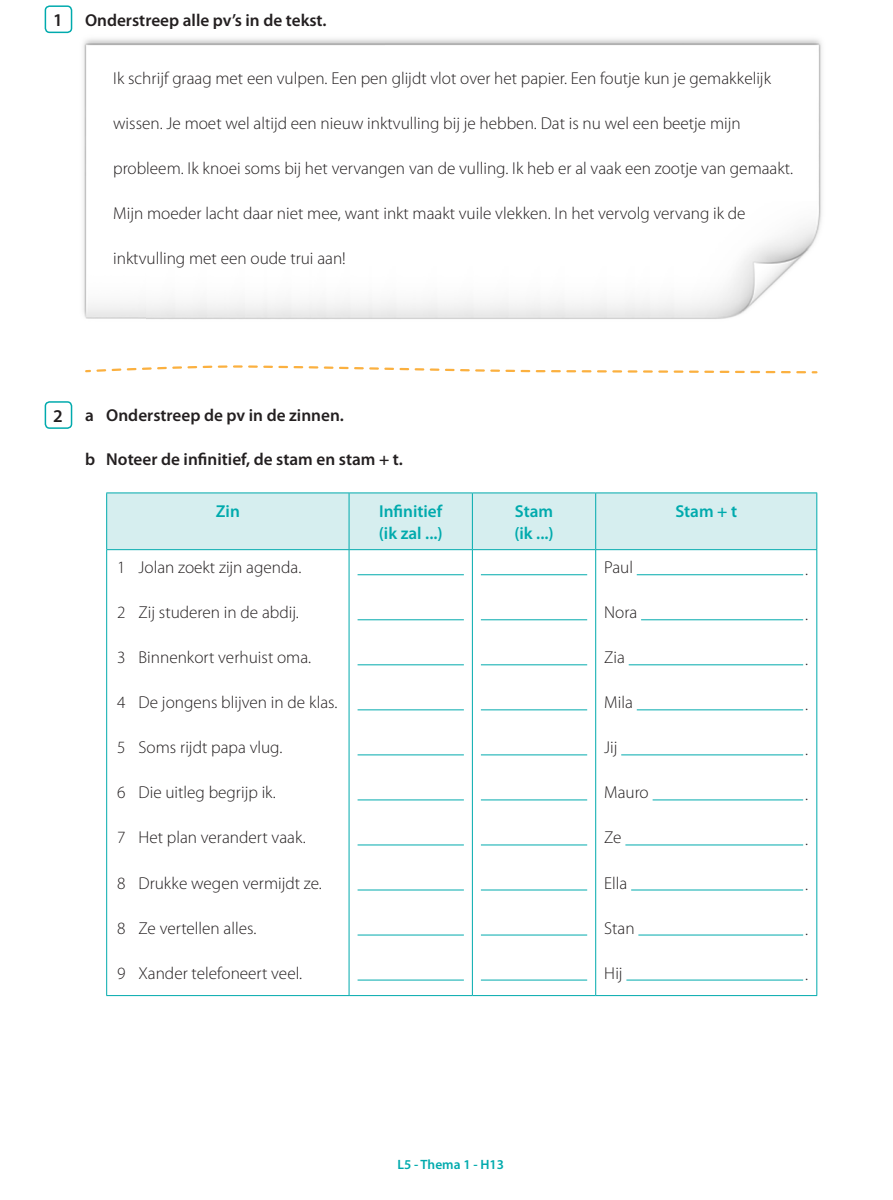
<style>
.page{position:relative;width:893px;height:1200px;background:#fff}
.page>*{position:absolute;margin:0;border:0;box-sizing:border-box;transform-origin:0 0}
.Opdrachtnummer{font:600 18px "Myriad Pro";color:#231f20}
.Body_opdracht_schrij{font:300 17.25px "Myriad Pro";color:#231f20}
.Opdracht{font:600 17.25px "Myriad Pro";color:#231f20}
.Body_11_5{font:600 17.25px/22.5px "Myriad Pro";color:#00aaad}
.Opdracht_abc_W{font:600 17.25px "Myriad Pro";color:#231f20}
.t1{font:600 13.5px "Myriad Pro";color:#00aaad}
</style>
<div class="page">
<img style="left:83px;top:175px;width:64px;height:144px">
<img style="left:147px;top:201px;width:675px;height:118px">
<img style="left:145px;top:39px;width:677px;height:162px">
<img style="left:60px;top:29px;width:325px;height:146px">
<svg style="left:85px;top:365px;width:732px;height:9px"></svg>
<div style="left:107px;top:493px;width:709px;height:56px;background:#d6eeef"></div>
<svg style="left:107px;top:550px;width:709px;height:444px"></svg>
<hr style="left:106px;top:994px;width:243px;height:1px;background:#00aaad">
<hr style="left:349px;top:994px;width:123px;height:1px;background:#00aaad">
<hr style="left:472px;top:994px;width:124px;height:1px;background:#00aaad">
<hr style="left:596px;top:994px;width:221px;height:1px;background:#00aaad">
<hr style="left:106px;top:492px;width:243px;height:1px;background:#00aaad">
<hr style="left:106px;top:493px;width:1px;height:56px;background:#00aaad">
<hr style="left:349px;top:492px;width:123px;height:1px;background:#00aaad">
<hr style="left:349px;top:493px;width:1px;height:56px;background:#00aaad">
<hr style="left:472px;top:492px;width:124px;height:1px;background:#00aaad">
<hr style="left:472px;top:493px;width:1px;height:56px;background:#00aaad">
<hr style="left:596px;top:492px;width:221px;height:1px;background:#00aaad">
<hr style="left:595px;top:493px;width:1px;height:56px;background:#00aaad">
<hr style="left:816px;top:493px;width:1px;height:56px;background:#00aaad">
<hr style="left:106px;top:549px;width:243px;height:1px;background:#00aaad">
<hr style="left:106px;top:550px;width:1px;height:444px;background:#00aaad">
<hr style="left:349px;top:549px;width:123px;height:1px;background:#00aaad">
<hr style="left:349px;top:550px;width:1px;height:444px;background:#00aaad">
<hr style="left:472px;top:549px;width:124px;height:1px;background:#00aaad">
<hr style="left:472px;top:550px;width:1px;height:444px;background:#00aaad">
<hr style="left:596px;top:549px;width:221px;height:1px;background:#00aaad">
<hr style="left:595px;top:550px;width:1px;height:444px;background:#00aaad">
<hr style="left:816px;top:550px;width:1px;height:444px;background:#00aaad">
<hr style="left:358px;top:574px;width:106px;height:1px;background:#00aaad">
<hr style="left:358px;top:619px;width:106px;height:1px;background:#00aaad">
<hr style="left:358px;top:664px;width:106px;height:1px;background:#00aaad">
<hr style="left:358px;top:709px;width:106px;height:1px;background:#00aaad">
<hr style="left:358px;top:754px;width:106px;height:1px;background:#00aaad">
<hr style="left:358px;top:799px;width:106px;height:1px;background:#00aaad">
<hr style="left:358px;top:844px;width:106px;height:1px;background:#00aaad">
<hr style="left:358px;top:889px;width:106px;height:1px;background:#00aaad">
<hr style="left:358px;top:934px;width:106px;height:1px;background:#00aaad">
<hr style="left:358px;top:979px;width:106px;height:1px;background:#00aaad">
<hr style="left:481px;top:574px;width:106px;height:1px;background:#00aaad">
<hr style="left:481px;top:619px;width:106px;height:1px;background:#00aaad">
<hr style="left:481px;top:664px;width:106px;height:1px;background:#00aaad">
<hr style="left:481px;top:709px;width:106px;height:1px;background:#00aaad">
<hr style="left:481px;top:754px;width:106px;height:1px;background:#00aaad">
<hr style="left:481px;top:799px;width:106px;height:1px;background:#00aaad">
<hr style="left:481px;top:844px;width:106px;height:1px;background:#00aaad">
<hr style="left:481px;top:889px;width:106px;height:1px;background:#00aaad">
<hr style="left:481px;top:934px;width:106px;height:1px;background:#00aaad">
<hr style="left:481px;top:979px;width:106px;height:1px;background:#00aaad">
<hr style="left:637px;top:574px;width:166px;height:1px;background:#00aaad">
<hr style="left:641px;top:619px;width:162px;height:1px;background:#00aaad">
<hr style="left:629px;top:664px;width:174px;height:1px;background:#00aaad">
<hr style="left:637px;top:709px;width:166px;height:1px;background:#00aaad">
<hr style="left:621px;top:754px;width:182px;height:1px;background:#00aaad">
<hr style="left:653px;top:799px;width:150px;height:1px;background:#00aaad">
<hr style="left:625px;top:844px;width:178px;height:1px;background:#00aaad">
<hr style="left:631px;top:889px;width:172px;height:1px;background:#00aaad">
<hr style="left:638px;top:934px;width:165px;height:1px;background:#00aaad">
<hr style="left:626px;top:979px;width:177px;height:1px;background:#00aaad">
<div style="left:45px;top:6px;width:27px;height:26px;background:#fff;border-radius:4px"></div>
<div style="left:45px;top:5px;width:27px;height:28px;border:2px solid #00aaad;border-radius:4px"></div>
<div style="left:45px;top:401px;width:27px;height:28px;border:2px solid #00aaad;border-radius:4px"></div>
<p class="Opdrachtnummer" style="left:53px;top:10px;width:11px">1</p>
<p class="Opdracht" style="left:85px;top:10px;width:243px">Onderstreep alle pv’s in de tekst.</p>
<p class="Body_opdracht_schrij" style="left:113px;top:69px;width:659px">Ik schrijf graag met een vulpen. Een pen glijdt vlot over het papier. Een foutje kun je gemakkelijk</p>
<p class="Body_opdracht_schrij" style="left:113px;top:114px;width:629px">wissen. Je moet wel altijd een nieuw inktvulling bij je hebben. Dat is nu wel een beetje mijn</p>
<p class="Body_opdracht_schrij" style="left:113px;top:159px;width:681px">probleem. Ik knoei soms bij het vervangen van de vulling. Ik heb er al vaak een zootje van gemaakt.</p>
<p class="Body_opdracht_schrij" style="left:113px;top:204px;width:634px">Mijn moeder lacht daar niet mee, want inkt maakt vuile vlekken. In het vervolg vervang ik de</p>
<p class="Body_opdracht_schrij" style="left:113px;top:249px;width:234px">inktvulling met een oude trui aan!</p>
<p class="Opdrachtnummer" style="left:53px;top:405px;width:11px">2</p>
<p class="Opdracht" style="left:85px;top:406px;width:260px">a Onderstreep de pv in de zinnen.</p>
<p class="Opdracht_abc_W" style="left:85px;top:450px;width:319px">b Noteer de infinitief, de stam en stam + t.</p>
<p class="Body_11_5" style="left:216px;top:499px;width:26px">Zin</p>
<p class="Body_11_5" style="left:379px;top:499px;width:65px">Infinitief (ik zal ...)</p>
<p class="Body_11_5" style="left:514px;top:499px;width:41px">Stam (ik ...)</p>
<p class="Body_11_5" style="left:675px;top:499px;width:63px">Stam + t</p>
<p class="Body_opdracht_schrij" style="left:117px;top:558px;width:186px">1 Jolan zoekt zijn agenda.</p>
<p class="Body_opdracht_schrij" style="left:117px;top:603px;width:183px">2 Zij studeren in de abdij.</p>
<p class="Body_opdracht_schrij" style="left:117px;top:648px;width:195px">3 Binnenkort verhuist oma.</p>
<p class="Body_opdracht_schrij" style="left:117px;top:693px;width:222px">4 De jongens blijven in de klas.</p>
<p class="Body_opdracht_schrij" style="left:117px;top:738px;width:167px">5 Soms rijdt papa vlug.</p>
<p class="Body_opdracht_schrij" style="left:117px;top:783px;width:160px">6 Die uitleg begrijp ik.</p>
<p class="Body_opdracht_schrij" style="left:117px;top:828px;width:190px">7 Het plan verandert vaak.</p>
<p class="Body_opdracht_schrij" style="left:117px;top:873px;width:206px">8 Drukke wegen vermijdt ze.</p>
<p class="Body_opdracht_schrij" style="left:117px;top:918px;width:141px">8 Ze vertellen alles.</p>
<p class="Body_opdracht_schrij" style="left:117px;top:963px;width:186px">9 Xander telefoneert veel.</p>
<p class="Body_opdracht_schrij" style="left:604px;top:558px;width:30px">Paul</p>
<p class="Body_opdracht_schrij" style="left:805px;top:559px;width:5px">.</p>
<p class="Body_opdracht_schrij" style="left:604px;top:603px;width:35px">Nora</p>
<p class="Body_opdracht_schrij" style="left:805px;top:604px;width:5px">.</p>
<p class="Body_opdracht_schrij" style="left:604px;top:648px;width:22px">Zia</p>
<p class="Body_opdracht_schrij" style="left:805px;top:649px;width:5px">.</p>
<p class="Body_opdracht_schrij" style="left:604px;top:693px;width:30px">Mila</p>
<p class="Body_opdracht_schrij" style="left:805px;top:694px;width:5px">.</p>
<p class="Body_opdracht_schrij" style="left:604px;top:738px;width:15px">Jij</p>
<p class="Body_opdracht_schrij" style="left:805px;top:739px;width:5px">.</p>
<p class="Body_opdracht_schrij" style="left:604px;top:783px;width:46px">Mauro</p>
<p class="Body_opdracht_schrij" style="left:805px;top:784px;width:5px">.</p>
<p class="Body_opdracht_schrij" style="left:604px;top:828px;width:19px">Ze</p>
<p class="Body_opdracht_schrij" style="left:805px;top:829px;width:5px">.</p>
<p class="Body_opdracht_schrij" style="left:604px;top:873px;width:25px">Ella</p>
<p class="Body_opdracht_schrij" style="left:805px;top:874px;width:5px">.</p>
<p class="Body_opdracht_schrij" style="left:604px;top:918px;width:32px">Stan</p>
<p class="Body_opdracht_schrij" style="left:805px;top:919px;width:5px">.</p>
<p class="Body_opdracht_schrij" style="left:604px;top:963px;width:20px">Hij</p>
<p class="Body_opdracht_schrij" style="left:805px;top:964px;width:5px">.</p>
<p class="t1" style="left:397px;top:1156px;width:108px">L5 - Thema 1 - H13</p>
</div>
